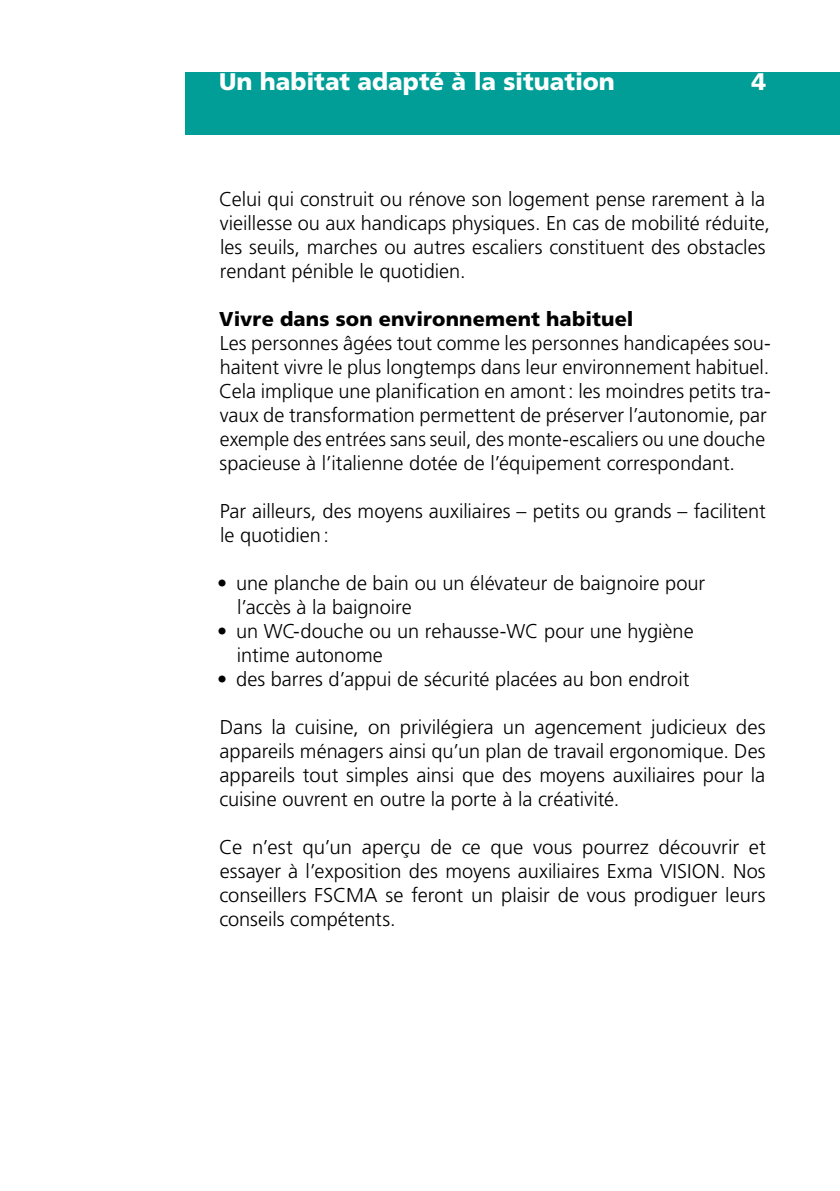
<style>
.page{position:relative;width:840px;height:1191px;background:#fff}
.page>*{position:absolute;margin:0;border:0;box-sizing:border-box;transform-origin:0 0}
.t1{font:900 24px "Frutiger LT Std";letter-spacing:-.005em;color:#fff}
.t2{font:300 20px/24px "Frutiger LT Std";color:#000}
.t3{font:900 20px "Frutiger LT Std";letter-spacing:.005em;color:#000}
</style>
<div class="page">
<div style="left:185px;top:72px;width:654px;height:62px;background:#009e96"></div>
<p class="t1" style="left:219px;top:67px;width:397px">Un habitat adapté à la situation</p>
<p class="t1" style="left:751px;top:67px;width:16px">4</p>
<p class="t2" style="left:219px;top:187px;width:552px">Celui qui construit ou rénove son logement pense rarement à la vieillesse ou aux handicaps physiques. En cas de mobilité réduite, les seuils, marches ou autres escaliers constituent des obstacles rendant pénible le quotidien.</p>
<p class="t3" style="left:219px;top:307px;width:415px">Vivre dans son environnement habituel</p>
<p class="t2" style="left:219px;top:331px;width:552px">Les personnes âgées tout comme les personnes handicapées sou&shy;haitent vivre le plus longtemps dans leur environnement habituel.<br>Cela implique une planification en amont: les moindres petits tra&shy;vaux de transformation permettent de préserver l’autonomie, par exemple des entrées sans seuil, des monte-escaliers ou une douche spacieuse à l’italienne dotée de l’équipement correspondant.</p>
<p class="t2" style="left:219px;top:499px;width:547px">Par ailleurs, des moyens auxiliaires – petits ou grands – facilitent le quotidien:</p>
<p class="t2" style="left:237px;top:571px;width:469px;text-indent:-20px">• une planche de bain ou un élévateur de baignoire pour l’accès à la baignoire</p>
<p class="t2" style="left:237px;top:619px;width:458px;text-indent:-20px">• un WC-douche ou un rehausse-WC pour une hygiène intime autonome</p>
<p class="t2" style="left:217px;top:667px;width:473px">• des barres d’appui de sécurité placées au bon endroit</p>
<p class="t2" style="left:219px;top:715px;width:547px;text-align:justify">Dans la cuisine, on privilégiera un agencement judicieux des appareils ménagers ainsi qu’un plan de travail ergonomique. Des appareils tout simples ainsi que des moyens auxiliaires pour la cuisine ouvrent en outre la porte à la créativité.</p>
<p class="t2" style="left:219px;top:835px;width:548px;text-align:justify">Ce n’est qu’un aperçu de ce que vous pourrez découvrir et essayer à l’exposition des moyens auxiliaires Exma VISION. Nos conseillers FSCMA se feront un plaisir de vous prodiguer leurs conseils compétents.</p>
</div>
